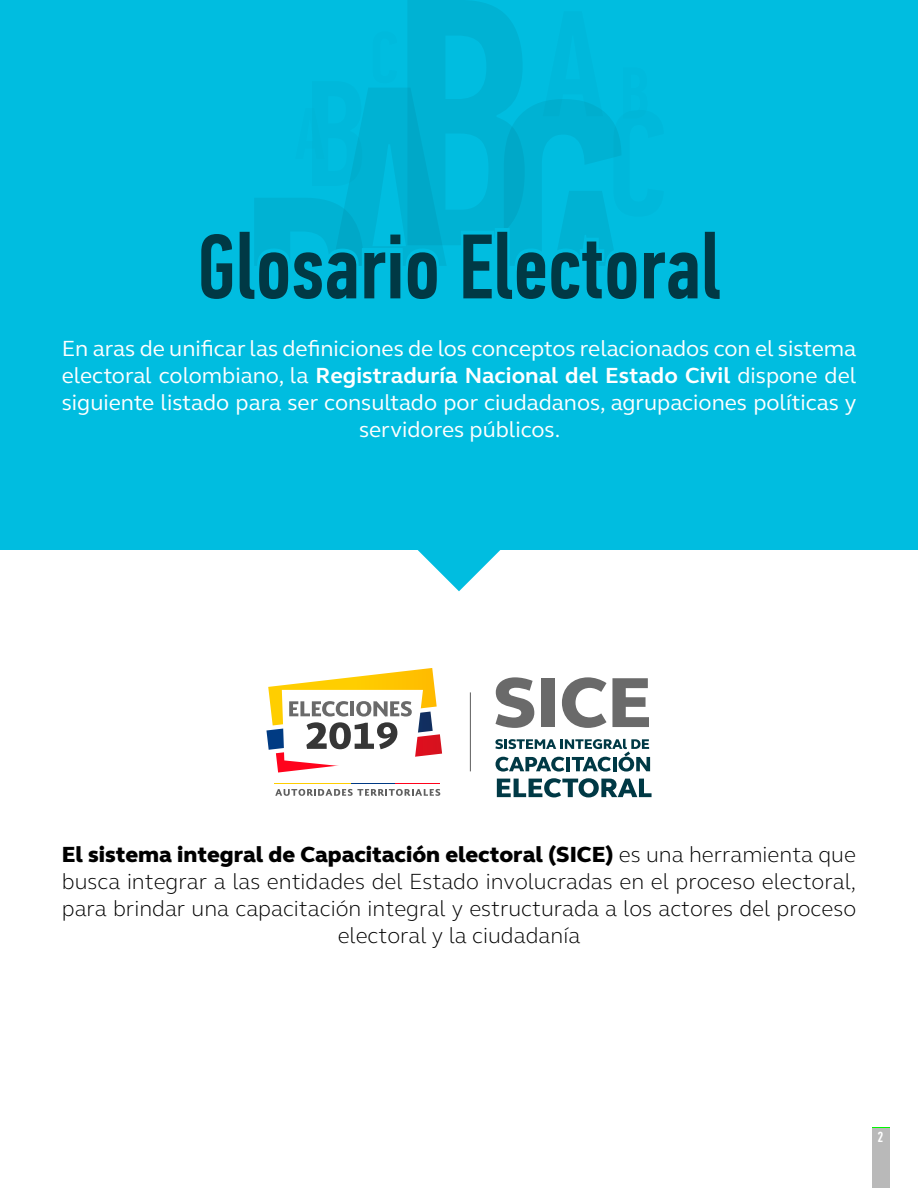
<style>
.page{position:relative;width:918px;height:1188px;background:#fff}
.page>*{position:absolute;margin:0;border:0;box-sizing:border-box;transform-origin:0 0}
.t1{font:500 91.65px "PF Din Text Comp Pro";color:#003945}
.t2{font:22.5px/27px "FS Elliot Pro";color:#fff;text-align:center}
.t3{font:300 22.5px/27px "FS Elliot Pro";color:#000;text-align:center}
.t4{font:500 14.7px "PF Din Text Comp Pro";color:#fff}
.s1{font-weight:700}
.s2{font-weight:800}
</style>
<div class="page">
<div style="left:0;top:0;width:918px;height:550px;background:#00bde0"></div>
<svg style="left:417px;top:550px;width:84px;height:41px"></svg>
<svg style="left:254px;top:0;width:368px;height:266px"></svg>
<svg style="left:266px;top:668px;width:176px;height:105px"></svg>
<hr style="left:274px;top:783px;width:77px;height:1px;background:#ffce00">
<hr style="left:351px;top:783px;width:45px;height:1px;background:#003983">
<hr style="left:395px;top:783px;width:45px;height:1px;background:#ff021c">
<svg style="left:275px;top:789px;width:165px;height:7px"></svg>
<hr style="left:470px;top:692px;width:1px;height:79px;background:#6a6a6a">
<svg style="left:497px;top:778px;width:155px;height:19px"></svg>
<svg style="left:495px;top:739px;width:155px;height:33px"></svg>
<svg style="left:495px;top:677px;width:39px;height:51px"></svg>
<div style="left:542px;top:678px;width:13px;height:49px;background:#6a6a6a"></div>
<svg style="left:562px;top:677px;width:87px;height:51px"></svg>
<div style="left:872px;top:1127px;width:17px;height:9px;background:#b9b9b9"></div>
<div style="left:872px;top:1129px;width:17px;height:59px;background:#b9b9b9"></div>
<h1 class="t1" style="left:197px;top:214px;width:526px">Glosario Electoral</h1>
<p class="t2" style="left:62px;top:334px;width:796px">En aras de unificar las definiciones de los conceptos relacionados con el sistema electoral colombiano, la <span class="s1">Registraduría Nacional del Estado Civil</span> dispone del siguiente listado para ser consultado por ciudadanos, agrupaciones políticas y servidores públicos.</p>
<p class="t3" style="left:62px;top:840px;width:796px"><span class="s2">El sistema integral de Capacitación electoral (SICE)</span> es una herramienta que busca integrar a las entidades del Estado involucradas en el proceso electoral, para brindar una capacitación integral y estructurada a los actores del proceso electoral y la ciudadanía</p>
<p class="t4" style="left:877px;top:1128px;width:7px">2</p>
</div>
